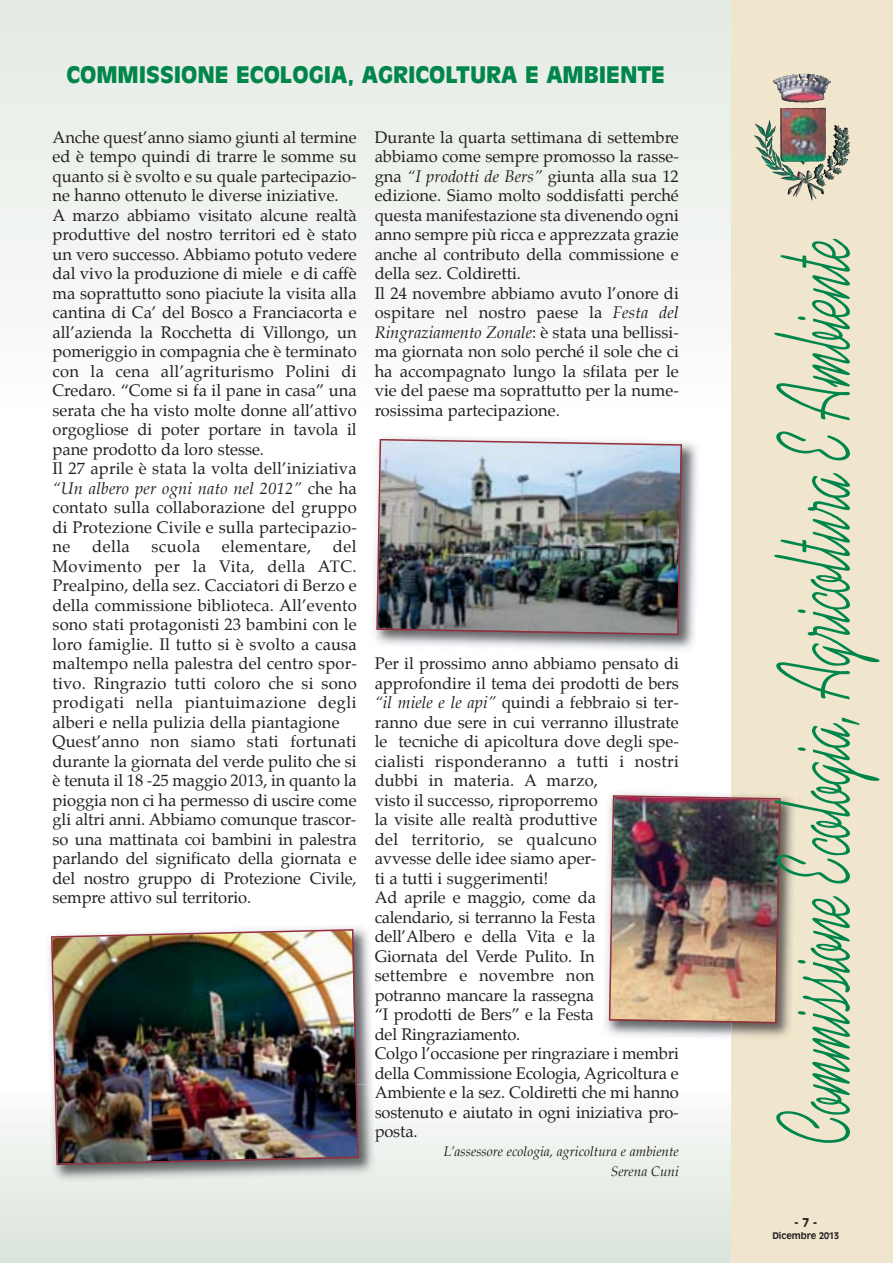
<style>
.page{position:relative;width:893px;height:1263px;background:#fff}
.page>*{position:absolute;margin:0;border:0;box-sizing:border-box;transform-origin:0 0}
.t1{font:105px "Kaufmann";color:#00854a;scale:.55 1}
.t2{font:900 22.5px "Antique Olive LT";color:#00854a}
.t3{font:16.5px/19.5px "Palatino";color:#231f20}
.t4{font:16.5px "Palatino";letter-spacing:.03em;color:#231f20}
.t5{font:italic 13.5px/19.2px "Palatino";color:#231f20;text-align:right}
.t6{font:700 12px "Antique Olive LT";color:#231f20}
.t7{font:700 9px "Antique Olive LT";color:#231f20}
.s1{font-style:italic}
</style>
<div class="page">
<div style="left:0;top:0;width:731px;height:412px;background:linear-gradient(to right,#f0f4ef,#f0f4ef)"></div>
<div style="left:0;top:1084px;width:731px;height:179px;background:linear-gradient(to bottom,#fcfcfb,#dae3d9)"></div>
<div style="left:731px;top:0;width:162px;height:1263px;background:#f0e6cd"></div>
<img style="left:773px;top:73px;width:58px;height:92px">
<img style="left:48px;top:927px;width:324px;height:157px">
<img style="left:48px;top:1084px;width:329px;height:100px">
<svg style="left:375px;top:1086px;width:1px;height:12px"></svg>
<svg style="left:375px;top:1129px;width:2px;height:13px"></svg>
<img style="left:50px;top:928px;width:310px;height:238px">
<img style="left:374px;top:437px;width:323px;height:213px">
<img style="left:376px;top:438px;width:307px;height:198px">
<img style="left:605px;top:793px;width:126px;height:244px">
<img style="left:731px;top:796px;width:64px;height:242px">
<img style="left:608px;top:794px;width:173px;height:230px">
<h2 class="t2" style="left:66px;top:61px;width:600px">COMMISSIONE ECOLOGIA, AGRICOLTURA E AMBIENTE</h2>
<p class="t3" style="left:53px;top:128px;width:306px">Anche quest’anno siamo giunti al termine ed è tempo quindi di trarre le somme su quanto si è svolto e su quale partecipazio&shy;ne hanno ottenuto le diverse iniziative.<br>A marzo abbiamo visitato alcune realtà produttive del nostro territori ed è stato un vero successo. Abbiamo potuto vedere dal vivo la produzione di miele e di caffè ma soprattutto sono piaciute la visita alla cantina di Ca’ del Bosco a Franciacorta e all’azienda la Rocchetta di Villongo, un pomeriggio in compagnia che è terminato con la cena all’agriturismo Polini di Credaro. “Come si fa il pane in casa” una serata che ha visto molte donne all’attivo orgogliose di poter portare in tavola il pane prodotto da loro stesse.<br>Il 27 aprile è stata la volta dell’iniziativa <span class="s1">“Un albero per ogni nato nel 2012”</span> che ha contato sulla collaborazione del gruppo di Protezione Civile e sulla partecipazio&shy;ne</p>
<p class="t3" style="left:53px;top:538px;width:306px;text-indent:280px">del Movimento per la Vita, della ATC.<br>Prealpino, della sez. Cacciatori di Berzo e della commissione biblioteca. All’evento sono stati protagonisti 23 bambini con le loro famiglie. Il tutto si è svolto a causa maltempo nella palestra del centro spor&shy;tivo. Ringrazio tutti coloro che si sono prodigati nella piantuimazione degli alberi e nella pulizia della piantagione Quest’anno non siamo stati fortunati durante la giornata del verde pulito che si è tenuta il 18 -25 maggio 2013, in quanto la pioggia non ci ha permesso di uscire come gli altri anni. Abbiamo comunque trascor&shy;so una mattinata coi bambini in palestra parlando del significato della giornata e del nostro gruppo di Protezione Civile, sempre attivo sul territorio.</p>
<p class="t3" style="left:92px;top:538px;width:39px">della</p>
<p class="t3" style="left:151px;top:538px;width:50px">scuola</p>
<p class="t4" style="left:222px;top:539px;width:91px">elementare,</p>
<p class="t3" style="left:375px;top:128px;width:306px">Durante la quarta settimana di settembre abbiamo come sempre promosso la rasse&shy;gna <span class="s1">“I prodotti de Bers”</span> giunta alla sua 12 edizione. Siamo molto soddisfatti perché questa manifestazione sta divenendo ogni anno sempre più ricca e apprezzata grazie anche al contributo della commissione e della sez. Coldiretti.<br>Il 24 novembre abbiamo avuto l’onore di ospitare nel nostro paese la <span class="s1">Festa del Ringraziamento Zonale</span>: è stata una bellissi&shy;ma giornata non solo perché il sole che ci ha accompagnato lungo la sfilata per le vie del paese ma soprattutto per la nume&shy;rosissima partecipazione.</p>
<p class="t3" style="left:375px;top:655px;width:306px">Per il prossimo anno abbiamo pensato di approfondire il tema dei prodotti de bers <span class="s1">“il miele e le api”</span> quindi a febbraio si ter&shy;ranno due sere in cui verranno illustrate le tecniche di apicoltura dove degli spe&shy;cialisti risponderanno a tutti i nostri dubbi in materia. A marzo,<br>visto il successo, riproporremo<br>la visite alle realtà produttive<br>del territorio, se qualcuno<br>avvesse delle idee siamo aper-<br>ti a tutti i suggerimenti!<br>Ad aprile e maggio, come da calendario, si terranno la Festa dell’Albero e della Vita e la<br>Giornata del Verde Pulito. In<br>settembre e novembre non<br>potranno mancare la rassegna<br>“I prodotti de Bers” e la Festa<br>del Ringraziamento.<br>Colgo l’occasione per ringraziare i membri della Commissione Ecologia, Agricoltura e<br>Ambiente e la sez. Coldiretti che mi hanno sostenuto e aiutato in ogni iniziativa pro&shy;posta.</p>
<p class="t5" style="left:444px;top:1143px;width:236px">L’assessore ecologia, agricoltura e ambiente<br>Serena Cuni</p>
<h1 class="t1" style="left:774px;top:1143px;width:1650px;rotate:-90deg">Commissione Ecologia, Agricoltura E Ambiente</h1>
<p class="t6" style="left:794px;top:1216px;width:25px">- 7 -</p>
<p class="t7" style="left:772px;top:1230px;width:68px">Dicembre 2013</p>
</div>
